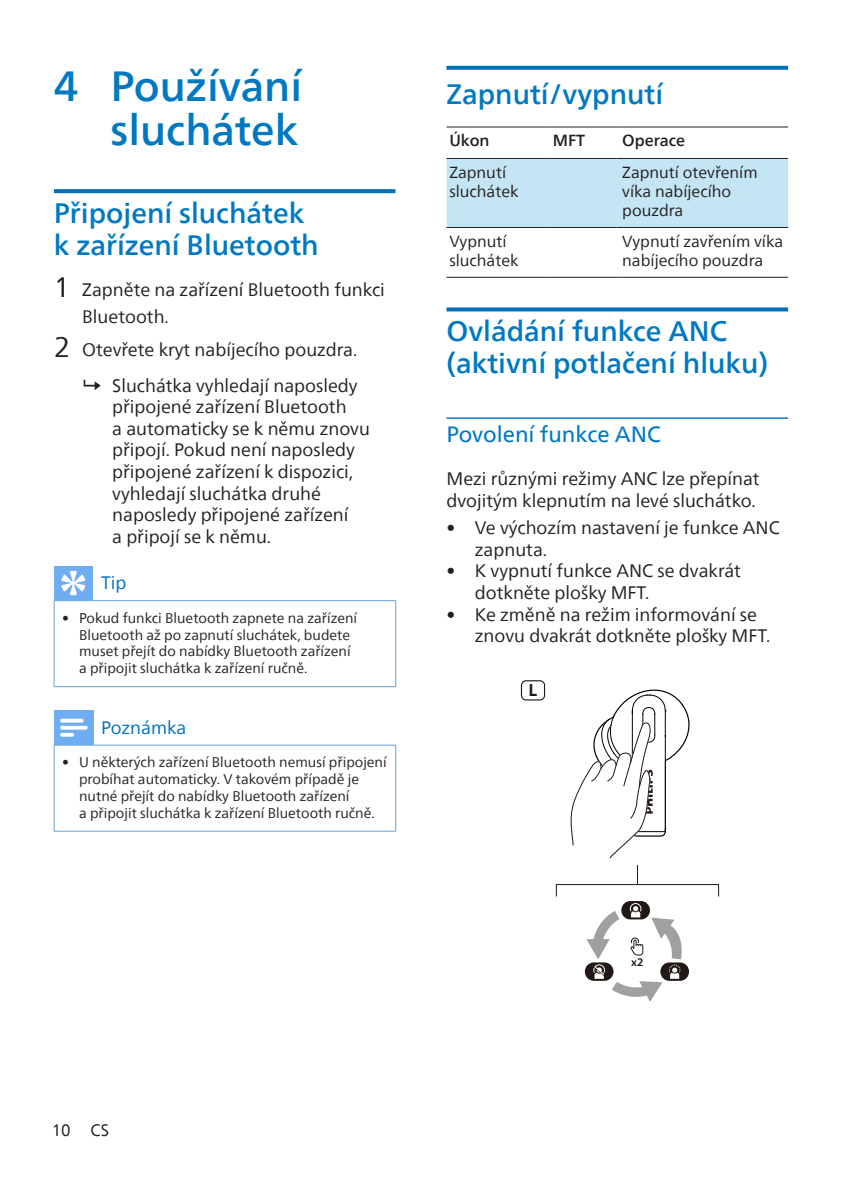
<style>
.page{position:relative;width:842px;height:1191px;background:#fff}
.page>*{position:absolute;margin:0;border:0;box-sizing:border-box;transform-origin:0 0}
.t1{font:500 42px/44px "Neue Frutiger World";color:#0079c2;text-align:right}
.heading2{font:500 28px/32px "Neue Frutiger World";color:#0079c2}
.head_3{font:22px "Neue Frutiger World";color:#0079c2}
.Body{font:18px/21.6px "Neue Frutiger World";color:#231f20}
.Body-2{font:18px "Neue Frutiger World";color:#0070bd}
.t2{font:700 17px "Neue Frutiger World";color:#221815}
.t3{font:16.4px "Neue Frutiger World";color:#231f20}
.Body_Text{font:16px/19.2px "Neue Frutiger World";color:#231f20}
.Body_Text-2{font:500 16px "Neue Frutiger World";color:#231f20}
.t4{font:14px/16.8px "Neue Frutiger World";color:#231f20}
.t5{font:700 10.8px "Neue Frutiger World";color:#221815}
.s1{font-size:28px}
.s2{font-weight:300}
</style>
<div class="page">
<svg style="left:54px;top:189px;width:341px;height:4px"></svg>
<hr style="left:395px;top:601px;width:1px;height:85px;background:#66a2d7">
<hr style="left:54px;top:601px;width:1px;height:85px;background:#66a2d7">
<hr style="left:54px;top:686px;width:39px;height:1px;background:#66a2d7">
<hr style="left:93px;top:686px;width:303px;height:1px;background:#66a2d7">
<hr style="left:93px;top:600px;width:303px;height:1px;background:#66a2d7">
<hr style="left:54px;top:600px;width:39px;height:1px;background:#66a2d7">
<div style="left:54px;top:566px;width:39px;height:34px;background:#6eadf2"></div>
<svg style="left:61px;top:571px;width:24px;height:24px"></svg>
<hr style="left:395px;top:745px;width:1px;height:86px;background:#66a2d7">
<hr style="left:54px;top:745px;width:1px;height:86px;background:#66a2d7">
<hr style="left:54px;top:831px;width:39px;height:1px;background:#66a2d7">
<hr style="left:93px;top:831px;width:303px;height:1px;background:#66a2d7">
<hr style="left:93px;top:745px;width:303px;height:1px;background:#66a2d7">
<hr style="left:54px;top:745px;width:39px;height:1px;background:#66a2d7">
<div style="left:54px;top:710px;width:39px;height:35px;background:#6eadf2"></div>
<svg style="left:60px;top:718px;width:28px;height:19px"></svg>
<svg style="left:446px;top:66px;width:342px;height:4px"></svg>
<svg style="left:446px;top:307px;width:342px;height:4px"></svg>
<hr style="left:446px;top:417px;width:342px;height:2px;background:#0070bd">
<div style="left:446px;top:159px;width:342px;height:68px;background:#c4e5f4"></div>
<hr style="left:446px;top:126px;width:101px;height:1px;background:#231f20">
<hr style="left:547px;top:126px;width:70px;height:1px;background:#231f20">
<hr style="left:617px;top:126px;width:171px;height:1px;background:#231f20">
<hr style="left:446px;top:158px;width:101px;height:1px;background:#231f20">
<hr style="left:547px;top:158px;width:70px;height:1px;background:#231f20">
<hr style="left:617px;top:158px;width:171px;height:1px;background:#231f20">
<hr style="left:446px;top:227px;width:101px;height:1px;background:#231f20">
<hr style="left:547px;top:227px;width:70px;height:1px;background:#231f20">
<hr style="left:617px;top:227px;width:171px;height:1px;background:#231f20">
<hr style="left:446px;top:277px;width:101px;height:1px;background:#231f20">
<hr style="left:547px;top:277px;width:70px;height:1px;background:#231f20">
<hr style="left:617px;top:277px;width:171px;height:1px;background:#231f20">
<div style="left:521px;top:680px;width:24px;height:20px;border:1px solid #221815;border-radius:5px"></div>
<svg style="left:637px;top:865px;width:1px;height:19px"></svg>
<div style="left:556px;top:884px;width:163px;height:12px;border:1px solid #221815"></div>
<svg style="left:570px;top:689px;width:120px;height:170px"></svg>
<svg style="left:585px;top:901px;width:104px;height:101px"></svg>
<p class="t1" style="left:54px;top:65px;width:250px">4 Používání sluchátek</p>
<p class="heading2" style="left:54px;top:197px;width:266px">Připojení sluchátek k zařízení Bluetooth</p>
<p class="Body" style="left:82px;top:277px;width:304px;line-height:26.6px;text-indent:-28px"><span class="s1">1</span> Zapněte na zařízení Bluetooth funkci<br>Bluetooth.</p>
<p class="Body" style="left:54px;top:339px;width:305px"><span class="s1">2</span> Otevřete kryt nabíjecího pouzdra.</p>
<p class="Body" style="left:112px;top:375px;width:259px">Sluchátka vyhledají naposledy připojené zařízení Bluetooth<br>a automaticky se k němu znovu připojí. Pokud není naposledy připojené zařízení k dispozici, vyhledají sluchátka druhé naposledy připojené zařízení<br>a připojí se k němu.</p>
<p class="Body-2" style="left:101px;top:569px;width:27px">Tip</p>
<p class="t4" style="left:79px;top:610px;width:280px;text-indent:-17px">• Pokud funkci Bluetooth zapnete na zařízení Bluetooth až po zapnutí sluchátek, budete muset přejít do nabídky Bluetooth zařízení a připojit sluchátka k zařízení ručně.</p>
<p class="Body-2" style="left:101px;top:713px;width:87px">Poznámka</p>
<p class="t4" style="left:79px;top:754px;width:309px;text-indent:-17px">• U některých zařízení Bluetooth nemusí připojení probíhat automaticky. V takovém případě je nutné přejít do nabídky Bluetooth zařízení<br>a připojit sluchátka k zařízení Bluetooth ručně.</p>
<p class="heading2" style="left:446px;top:78px;width:218px">Zapnutí/vypnutí</p>
<p class="Body_Text-2" style="left:449px;top:127px;width:42px">Úkon</p>
<p class="Body_Text-2" style="left:553px;top:127px;width:34px">MFT</p>
<p class="Body_Text-2" style="left:622px;top:127px;width:64px">Operace</p>
<p class="Body_Text" style="left:449px;top:163px;width:71px">Zapnutí sluchátek</p>
<p class="Body_Text" style="left:622px;top:163px;width:137px">Zapnutí otevřením víka nabíjecího pouzdra</p>
<p class="Body_Text" style="left:449px;top:232px;width:71px">Vypnutí sluchátek</p>
<p class="Body_Text" style="left:622px;top:232px;width:162px">Vypnutí zavřením víka nabíjecího pouzdra</p>
<p class="heading2" style="left:446px;top:315px;width:323px">Ovládání funkce ANC (aktivní potlačení hluku)</p>
<p class="head_3" style="left:446px;top:416px;width:216px">Povolení funkce ANC</p>
<p class="Body" style="left:446px;top:468px;width:315px">Mezi různými režimy ANC lze přepínat dvojitým klepnutím na levé sluchátko.</p>
<p class="Body" style="left:475px;top:517px;width:306px;text-indent:-28px"><span class="s2">•</span> Ve výchozím nastavení je funkce ANC zapnuta.</p>
<p class="Body" style="left:475px;top:560px;width:268px;text-indent:-28px"><span class="s2">•</span> K vypnutí funkce ANC se dvakrát dotkněte plošky MFT.</p>
<p class="Body" style="left:475px;top:603px;width:297px;text-indent:-28px"><span class="s2">•</span> Ke změně na režim informování se znovu dvakrát dotkněte plošky MFT.</p>
<p class="t2" style="left:528px;top:675px;width:10px">L</p>
<p class="t5" style="left:631px;top:952px;width:14px">x2</p>
<p class="t3" style="left:52px;top:1117px;width:59px">10 CS</p>
</div>
